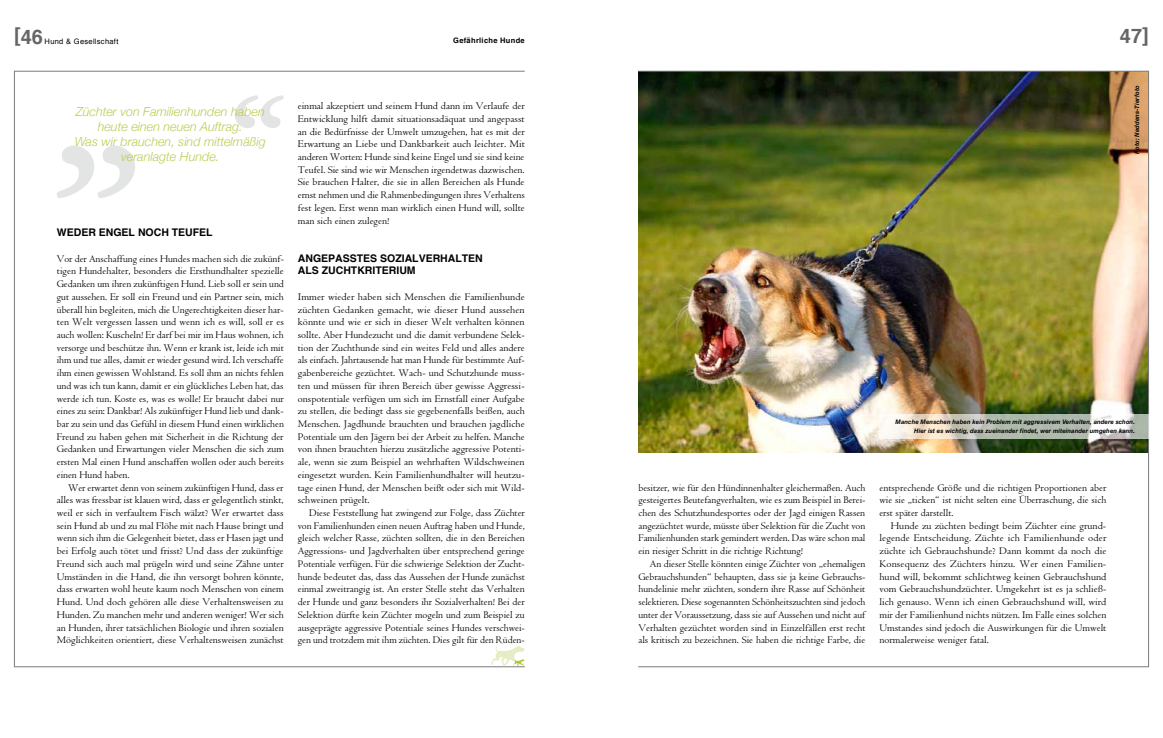
<style>
.page{position:relative;width:1163px;height:738px;background:#fff}
.page>*{position:absolute;margin:0;border:0;box-sizing:border-box;transform-origin:0 0}
.t1{font:700 20px "Helvetica";color:#646567}
.t2{font:italic 300 12.5px/15px "Helvetica Neue";color:#bdcb50;text-align:center}
.t3{font:10.5px/12.7px "Centaur";color:#000;text-align:justify}
.t4{font:10.5px/12.7px "Centaur";color:#000;text-align:justify;scale:1.04 1}
.t5{font:700 10.5px/12.7px "Helvetica";color:#000}
.t6{font:7.5px "Helvetica";letter-spacing:.04em;color:#000}
.t7{font:700 7.5px "Helvetica";letter-spacing:.04em;color:#000}
.t8{font:italic 700 6.2px/8.5px "Helvetica Neue";letter-spacing:.02em;color:#000;text-align:right;scale:.95 1}
</style>
<div class="page">
<img style="left:640px;top:73px;width:506px;height:379px">
<svg style="left:491px;top:646px;width:33px;height:20px"></svg>
<svg style="left:57px;top:145px;width:78px;height:53px"></svg>
<svg style="left:235px;top:95px;width:48px;height:33px"></svg>
<svg style="left:879px;top:414px;width:270px;height:24px"></svg>
<h1 class="t1" style="left:14px;top:19px;width:30px">[46</h1>
<p class="t6" style="left:45px;top:35px;width:75px">Hund &amp; Gesellschaft</p>
<p class="t7" style="left:453px;top:34px;width:73px">GEFÄHRLICHE HUNDE</p>
<h1 class="t1" style="left:1119px;top:18px;width:30px">47]</h1>
<p class="t3" style="left:298px;top:100px;width:228px">einmal akzeptiert und seinem Hund dann im Verlaufe der Entwicklung hilft damit situationsadäquat und angepasst an die Bedürfnisse der Umwelt umzugehen, hat es mit der Erwartung an Liebe und Dankbarkeit auch leichter. Mit anderen Worten: Hunde sind keine Engel und sie sind keine Teufel. Sie sind wie wir Menschen irgendetwas dazwischen.<br>Sie brauchen Halter, die sie in allen Bereichen als Hunde ernst nehmen und die Rahmenbedingungen ihres Verhaltens fest legen. Erst wenn man wirklich einen Hund will, sollte man sich einen zulegen!</p>
<p class="t5" style="left:298px;top:251px;width:186px">ANGEPASSTES SOZIALVERHALTEN<br>ALS ZUCHTKRITERIUM</p>
<p class="t4" style="left:298px;top:290px;width:220px">Immer wieder haben sich Menschen die Familienhunde züchten Gedanken gemacht, wie dieser Hund aussehen könnte und wie er sich in dieser Welt verhalten können sollte. Aber Hundezucht und die damit verbundene Selek&shy;tion der Zuchthunde sind ein weites Feld und alles andere als einfach. Jahrtausende hat man Hunde für bestimmte Auf&shy;gabenbereiche gezüchtet. Wach- und Schutzhunde muss&shy;ten und müssen für ihren Bereich über gewisse Aggressi&shy;onspotentiale verfügen um sich im Ernstfall einer Aufgabe zu stellen, die bedingt dass sie gegebenenfalls beißen, auch Menschen. Jagdhunde brauchten und brauchen jagdliche Potentiale um den Jägern bei der Arbeit zu helfen. Manche von ihnen brauchten hierzu zusätzliche aggressive Potenti&shy;ale, wenn sie zum Beispiel an wehrhaften Wildschweinen eingesetzt wurden. Kein Familienhundhalter will heutzu&shy;tage einen Hund, der Menschen beißt oder sich mit Wild&shy;schweinen prügelt.</p>
<p class="t3" style="left:298px;top:506px;width:228px;text-indent:11px">Diese Feststellung hat zwingend zur Folge, dass Züchter von Familienhunden einen neuen Auftrag haben und Hunde, gleich welcher Rasse, züchten sollten, die in den Bereichen Aggressions- und Jagdverhalten über entsprechend geringe Potentiale verfügen. Für die schwierige Selektion der Zucht&shy;hunde bedeutet das, dass das Aussehen der Hunde zunächst einmal zweitrangig ist. An erster Stelle steht das Verhalten der Hunde und ganz besonders ihr Sozialverhalten! Bei der Selektion dürfte kein Züchter mogeln und zum Beispiel zu ausgeprägte aggressive Potentiale seines Hundes verschwei&shy;gen und trotzdem mit ihm züchten. Dies gilt für den Rüden-</p>
<p class="t2" style="left:75px;top:104px;width:192px">Züchter von Familienhunden haben heute einen neuen Auftrag.<br>Was wir brauchen, sind mittelmäßig veranlagte Hunde.</p>
<p class="t5" style="left:57px;top:225px;width:157px">WEDER ENGEL NOCH TEUFEL</p>
<p class="t3" style="left:57px;top:252px;width:228px">Vor der Anschaffung eines Hundes machen sich die zukünf&shy;tigen Hundehalter, besonders die Ersthundhalter spezielle Gedanken um ihren zukünftigen Hund. Lieb soll er sein und gut aussehen. Er soll ein Freund und ein Partner sein, mich überall hin begleiten, mich die Ungerechtigkeiten dieser har&shy;ten Welt vergessen lassen und wenn ich es will, soll er es auch wollen: Kuscheln! Er darf bei mir im Haus wohnen, ich versorge und beschütze ihn. Wenn er krank ist, leide ich mit ihm und tue alles, damit er wieder gesund wird. Ich verschaffe ihm einen gewissen Wohlstand. Es soll ihm an nichts fehlen und was ich tun kann, damit er ein glückliches Leben hat, das werde ich tun. Koste es, was es wolle! Er braucht dabei nur eines zu sein: Dankbar! Als zukünftiger Hund lieb und dank&shy;bar zu sein und das Gefühl in diesem Hund einen wirklichen Freund zu haben gehen mit Sicherheit in die Richtung der Gedanken und Erwartungen vieler Menschen die sich zum ersten Mal einen Hund anschaffen wollen oder auch bereits einen Hund haben.</p>
<p class="t3" style="left:57px;top:481px;width:228px;text-indent:11px">Wer erwartet denn von seinem zukünftigen Hund, dass er alles was fressbar ist klauen wird, dass er gelegentlich stinkt, weil er sich in verfaultem Fisch wälzt? Wer erwartet dass sein Hund ab und zu mal Flöhe mit nach Hause bringt und wenn sich ihm die Gelegenheit bietet, dass er Hasen jagt und bei Erfolg auch tötet und frisst? Und dass der zukünftige Freund sich auch mal prügeln wird und seine Zähne unter Umständen in die Hand, die ihn versorgt bohren könnte, dass erwarten wohl heute kaum noch Menschen von einem Hund. Und doch gehören alle diese Verhaltensweisen zu Hunden. Zu manchen mehr und anderen weniger! Wer sich an Hunden, ihrer tatsächlichen Biologie und ihren sozialen Möglichkeiten orientiert, diese Verhaltensweisen zunächst</p>
<p class="t3" style="left:638px;top:481px;width:228px">besitzer, wie für den Hündinnenhalter gleichermaßen. Auch gesteigertes Beutefangverhalten, wie es zum Beispiel in Berei&shy;chen des Schutzhundesportes oder der Jagd einigen Rassen angezüchtet wurde, müsste über Selektion für die Zucht von Familienhunden stark gemindert werden. Das wäre schon mal ein riesiger Schritt in die richtige Richtung!</p>
<p class="t3" style="left:638px;top:557px;width:228px;text-indent:11px">An dieser Stelle könnten einige Züchter von „ehemaligen Gebrauchshunden“ behaupten, dass sie ja keine Gebrauchs&shy;hundelinie mehr züchten, sondern ihre Rasse auf Schönheit selektieren. Diese sogenannten Schönheitszuchten sind jedoch unter der Voraussetzung, dass sie auf Aussehen und nicht auf Verhalten gezüchtet worden sind in Einzelfällen erst recht als kritisch zu bezeichnen. Sie haben die richtige Farbe, die</p>
<p class="t8" style="left:1132px;top:153px;width:73px;rotate:-90deg">Foto: Neddens-Tierfoto</p>
<p class="t8" style="left:895px;top:417px;width:253px">Manche Menschen haben kein Problem mit aggressivem Verhalten, andere schon.<br>Hier ist es wichtig, dass zueinander findet, wer miteinander umgehen kann.</p>
<p class="t3" style="left:879px;top:481px;width:228px">entsprechende Größe und die richtigen Proportionen aber wie sie „ticken“ ist nicht selten eine Überraschung, die sich erst später darstellt.</p>
<p class="t4" style="left:879px;top:519px;width:220px;text-indent:11px">Hunde zu züchten bedingt beim Züchter eine grund&shy;legende Entscheidung. Züchte ich Familienhunde oder züchte ich Gebrauchshunde? Dann kommt da noch die Konsequenz des Züchters hinzu. Wer einen Familien&shy;hund will, bekommt schlichtweg keinen Gebrauchshund vom Gebrauchshundzüchter. Umgekehrt ist es ja schließ&shy;lich genauso. Wenn ich einen Gebrauchshund will, wird mir der Familienhund nichts nützen. Im Falle eines solchen Umstandes sind jedoch die Auswirkungen für die Umwelt normalerweise weniger fatal.</p>
</div>
